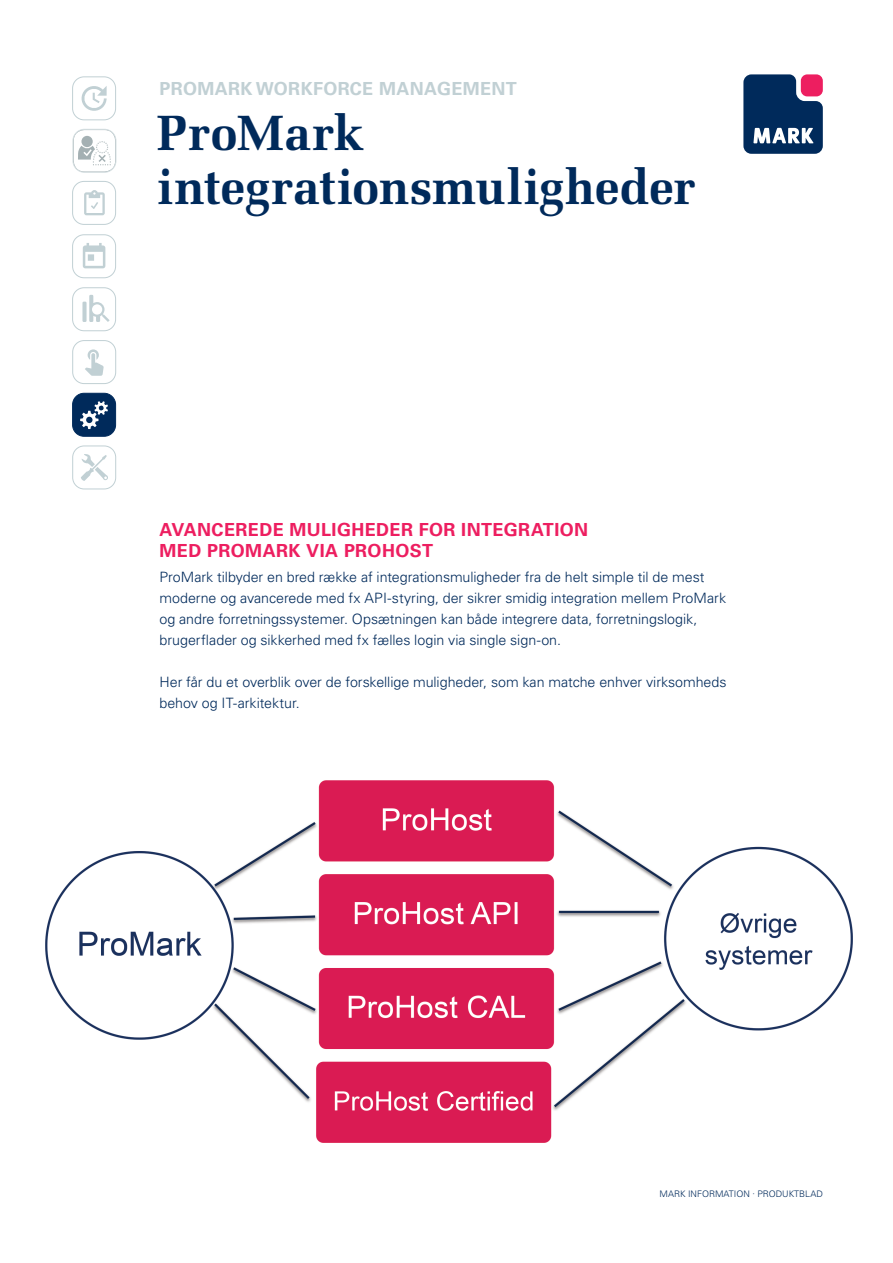
<style>
.page{position:relative;width:893px;height:1263px;background:#fff}
.page>*{position:absolute;margin:0;border:0;box-sizing:border-box;transform-origin:0 0}
.Copy{font:700 49.5px/54px "Melior LT Std";color:#002a5b}
.Copy-2{font:700 18px/21px "Univers LT Std";letter-spacing:.025em;color:#ed1e60}
.Copy-3{font:700 18px "Univers LT Std";letter-spacing:.02em;color:#c1d0d4}
.Copy-4{font:300 14.25px/21px "Univers LT Std";letter-spacing:-.005em;color:#002a5b}
.Quotes_fed{font:300 9px "Univers LT Std";color:#002a5b}
</style>
<div class="page">
<img style="left:45px;top:780px;width:808px;height:363px">
<svg style="left:743px;top:74px;width:80px;height:80px;background:#374974"></svg>
<div style="left:72px;top:77px;width:44px;height:43px;border:1px solid #c1d0d4;border-radius:11px"></div>
<svg style="left:81px;top:86px;width:26px;height:25px"></svg>
<div style="left:72px;top:234px;width:44px;height:44px;border:1px solid #c1d0d4;border-radius:11px"></div>
<svg style="left:83px;top:243px;width:22px;height:25px"></svg>
<div style="left:72px;top:340px;width:44px;height:44px;border:1px solid #c1d0d4;border-radius:11px"></div>
<svg style="left:85px;top:349px;width:19px;height:27px"></svg>
<div style="left:72px;top:445px;width:44px;height:44px;border:1px solid #c1d0d4;border-radius:11px"></div>
<div style="left:72px;top:181px;width:44px;height:44px;border:1px solid #c1d0d4;border-radius:11px"></div>
<svg style="left:84px;top:190px;width:21px;height:25px"></svg>
<div style="left:72px;top:287px;width:44px;height:44px;border:1px solid #c1d0d4;border-radius:11px"></div>
<div style="left:82px;top:302px;width:5px;height:20px;background:#c1d0d4"></div>
<svg style="left:89px;top:295px;width:21px;height:27px"></svg>
<div style="left:73px;top:393px;width:43px;height:43px;background:#002a5b;border-radius:11px"></div>
<div style="left:72px;top:393px;width:44px;height:44px;border:1px solid #002a5b;border-radius:11px"></div>
<svg style="left:80px;top:401px;width:28px;height:28px"></svg>
<svg style="left:81px;top:454px;width:27px;height:27px"></svg>
<svg style="left:73px;top:129px;width:43px;height:43px"></svg>
<div style="left:73px;top:129px;width:43px;height:43px;border:1px solid #c1d0d4;border-radius:11px"></div>
<p class="Copy-3" style="left:159px;top:78px;width:359px">PROMARK WORKFORCE MANAGEMENT</p>
<p class="Copy" style="left:157px;top:106px;width:540px">ProMark integrationsmuligheder</p>
<p class="Copy-2" style="left:159px;top:519px;width:430px">AVANCEREDE MULIGHEDER FOR INTEGRATION<br>MED PROMARK VIA PROHOST</p>
<p class="Copy-4" style="left:159px;top:566px;width:568px">ProMark tilbyder en bred række af integrationsmuligheder fra de helt simple til de mest moderne og avancerede med fx API-styring, der sikrer smidig integration mellem ProMark og andre forretningssystemer. Opsætningen kan både integrere data, forretningslogik, brugerflader og sikkerhed med fx fælles login via single sign-on.</p>
<p class="Copy-4" style="left:159px;top:671px;width:569px">Her får du et overblik over de forskellige muligheder, som kan matche enhver virksomheds behov og IT-arkitektur.</p>
<p class="Quotes_fed" style="left:660px;top:1188px;width:165px">MARK INFORMATION · PRODUKTBLAD</p>
</div>
